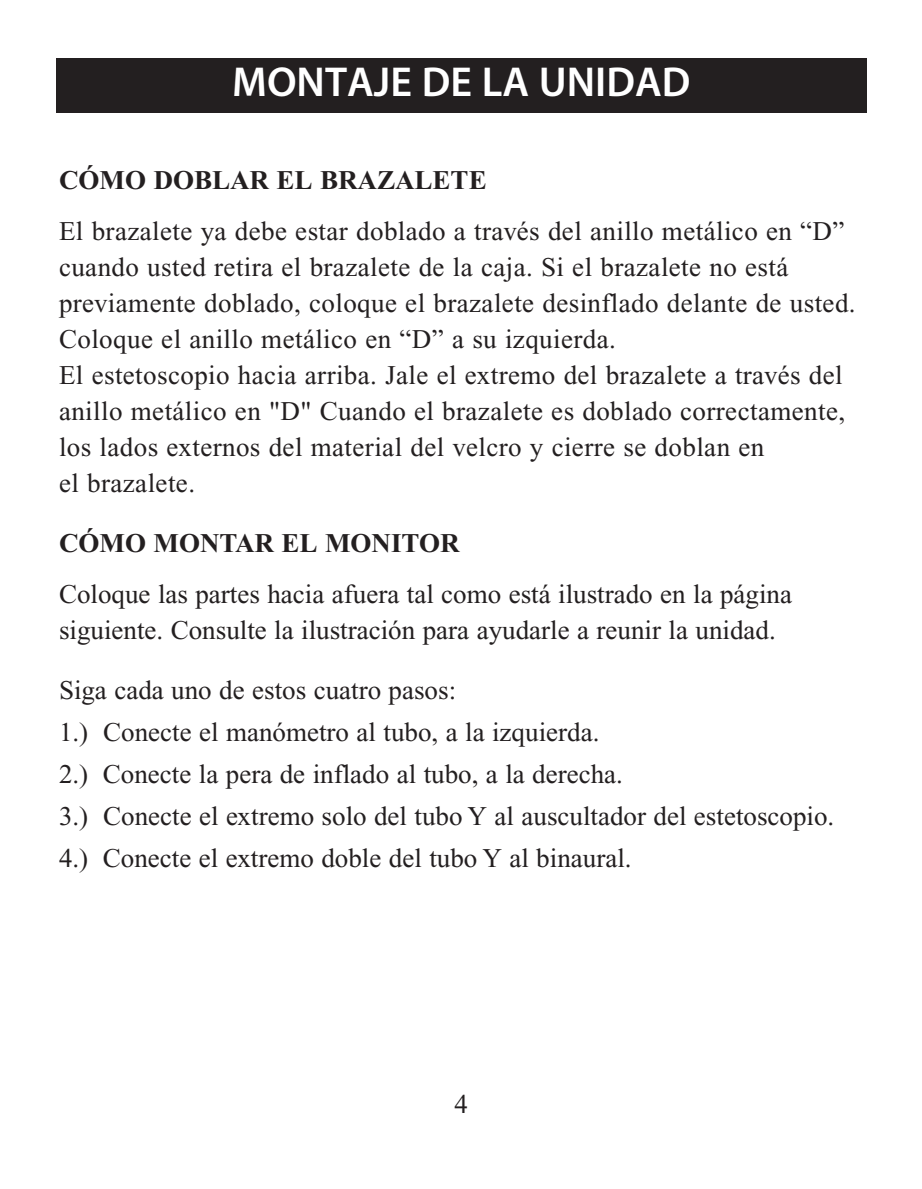
<style>
.page{position:relative;width:922px;height:1189px;background:#fff}
.page>*{position:absolute;margin:0;border:0;box-sizing:border-box;transform-origin:0 0}
.t1{font:600 42px "Myriad Pro";color:#fff}
.t2{font:27px/36px "Times New Roman";letter-spacing:.015em;color:#231f20}
.t3{font:700 27px "Times New Roman";color:#231f20}
</style>
<div class="page">
<div style="left:56px;top:58px;width:811px;height:55px;background:#231f20"></div>
<h1 class="t1" style="left:232px;top:67px;width:459px">MONTAJE DE LA UNIDAD</h1>
<p class="t3" style="left:59px;top:171px;width:429px">CÓMO DOBLAR EL BRAZALETE</p>
<p class="t2" style="left:59px;top:215px;width:797px">El brazalete ya debe estar doblado a través del anillo metálico en “D” cuando usted retira el brazalete de la caja. Si el brazalete no está previamente doblado, coloque el brazalete desinflado delante de usted.<br>Coloque el anillo metálico en “D” a su izquierda.<br>El estetoscopio hacia arriba. Jale el extremo del brazalete a través del anillo metálico en "D" Cuando el brazalete es doblado correctamente, los lados externos del material del velcro y cierre se doblan en<br>el brazalete.</p>
<p class="t3" style="left:59px;top:534px;width:402px">CÓMO MONTAR EL MONITOR</p>
<p class="t2" style="left:59px;top:578px;width:734px">Coloque las partes hacia afuera tal como está ilustrado en la página siguiente. Consulte la ilustración para ayudarle a reunir la unidad.</p>
<p class="t2" style="left:59px;top:671px;width:776px;line-height:42px">Siga cada uno de estos cuatro pasos:<br>1.) Conecte el manómetro al tubo, a la izquierda.<br>2.) Conecte la pera de inflado al tubo, a la derecha.<br>3.) Conecte el extremo solo del tubo Y al auscultador del estetoscopio.<br>4.) Conecte el extremo doble del tubo Y al binaural.</p>
<p class="t2" style="left:454px;top:1088px;width:15px">4</p>
</div>
